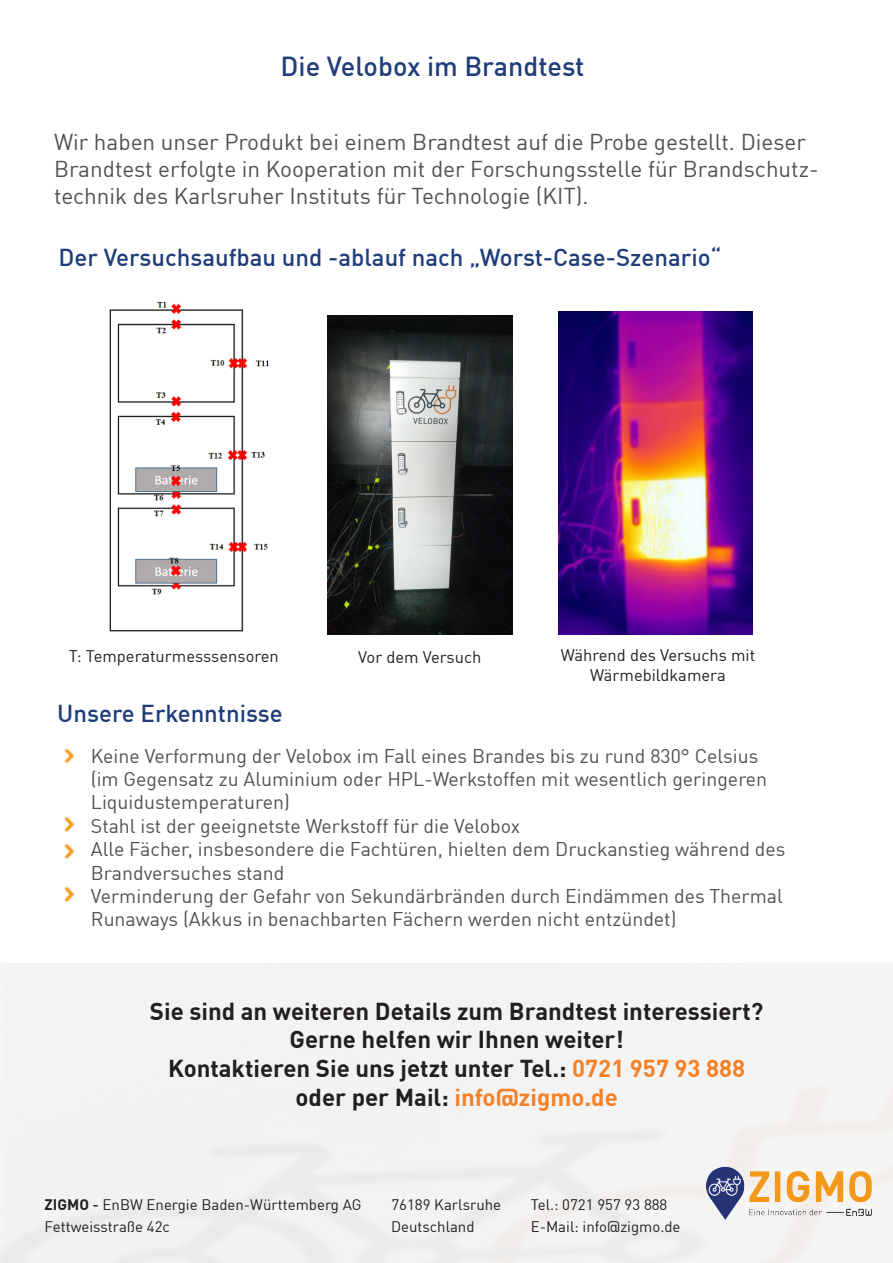
<style>
.page{position:relative;width:893px;height:1263px;background:#fff}
.page>*{position:absolute;margin:0;border:0;box-sizing:border-box;transform-origin:0 0}
.t1{font:500 27px "En BWDIN Pro";color:#203d7a}
.t2{font:700 24px "En BWDIN Pro";color:#231f20}
.t3{font:500 24px "En BWDIN Pro";color:#203d7a}
.t4{font:700 24px "En BWDIN Pro";color:#f58127}
.t5{font:500 24px "En BWDIN Pro";color:#1e3d78}
.t6{font:22.5px/27px "En BWDIN Pro";color:#4f5253}
.t7{font:19.5px/23.4px "En BWDIN Pro";color:#4f5253}
.t8{font:16.5px/19.8px "En BWDIN Pro";color:#231f20;text-align:center}
.t9{font:15px "En BWDIN Pro";color:#231f20}
.s1{color:#f58127}
.s2{color:#231f20}
.s3{font-weight:700}
.s4{font-weight:500}
</style>
<div class="page">
<img style="left:327px;top:316px;width:185px;height:318px">
<img style="left:109px;top:302px;width:160px;height:330px">
<div style="left:0;top:963px;width:893px;height:300px;background:#f3f3f4"></div>
<img style="left:559px;top:311px;width:194px;height:323px">
<img style="left:64px;top:748px;width:11px;height:15px">
<img style="left:64px;top:817px;width:11px;height:15px">
<img style="left:64px;top:844px;width:11px;height:15px">
<img style="left:707px;top:1165px;width:168px;height:54px">
<img style="left:64px;top:887px;width:11px;height:15px">
<p class="t1" style="left:281px;top:44px;width:305px">Die Velobox im Brandtest</p>
<p class="t6" style="left:54px;top:126px;width:766px">Wir haben unser Produkt bei einem Brandtest auf die Probe gestellt. Dieser<br>Brandtest erfolgte in Kooperation mit der Forschungsstelle für Brandschutz&shy;technik des Karlsruher Instituts für Technologie (KIT).</p>
<p class="t3" style="left:58px;top:238px;width:665px">Der Versuchsaufbau und -ablauf nach „Worst-Case-Szenario“</p>
<p class="t8" style="left:69px;top:645px;width:212px">T: Temperaturmesssensoren</p>
<p class="t8" style="left:358px;top:646px;width:125px">Vor dem Versuch</p>
<p class="t8" style="left:561px;top:643px;width:196px">Während des Versuchs mit<br>Wärmebildkamera</p>
<p class="t5" style="left:57px;top:694px;width:227px">Unsere Erkenntnisse</p>
<p class="t7" style="left:91px;top:742px;width:669px">Keine Verformung der Velobox im Fall eines Brandes bis zu rund 830° Celsius</p>
<p class="t7" style="left:91px;top:765px;width:678px">(im Gegensatz zu Aluminium oder HPL-Werkstoffen mit wesentlich geringeren</p>
<p class="t7" style="left:91px;top:789px;width:200px">Liquidustemperaturen)</p>
<p class="t7" style="left:91px;top:812px;width:431px">Stahl ist der geeignetste Werkstoff für die Velobox</p>
<p class="t7" style="left:91px;top:835px;width:696px">Alle Fächer, insbesondere die Fachtüren, hielten dem Druckanstieg während des<br>Brandversuches stand</p>
<p class="t7" style="left:91px;top:882px;width:693px">Verminderung der Gefahr von Sekundärbränden durch Eindämmen des Thermal</p>
<p class="t7" style="left:91px;top:906px;width:587px">Runaways (Akkus in benachbarten Fächern werden nicht entzündet)</p>
<p class="t2" style="left:150px;top:991px;width:615px">Sie sind an weiteren Details zum Brandtest interessiert?</p>
<p class="t2" style="left:290px;top:1020px;width:336px">Gerne helfen wir Ihnen weiter!</p>
<p class="t2" style="left:168px;top:1048px;width:579px">Kontaktieren Sie uns jetzt unter Tel.: <span class="s1">0721 957 93 888</span></p>
<p class="t4" style="left:296px;top:1077px;width:324px"><span class="s2">oder per Mail:</span> info@zigmo.de</p>
<p class="t9" style="left:45px;top:1193px;width:318px"><span class="s3">ZIGMO</span> <span class="s4">-</span> EnBW Energie Baden-Württemberg AG</p>
<p class="t9" style="left:391px;top:1193px;width:111px">76189 Karlsruhe</p>
<p class="t9" style="left:531px;top:1193px;width:138px">Tel.: 0721 957 93 888</p>
<p class="t9" style="left:45px;top:1214px;width:127px">Fettweisstraße 42c</p>
<p class="t9" style="left:391px;top:1214px;width:85px">Deutschland</p>
<p class="t9" style="left:531px;top:1214px;width:151px">E-Mail: info@zigmo.de</p>
</div>
